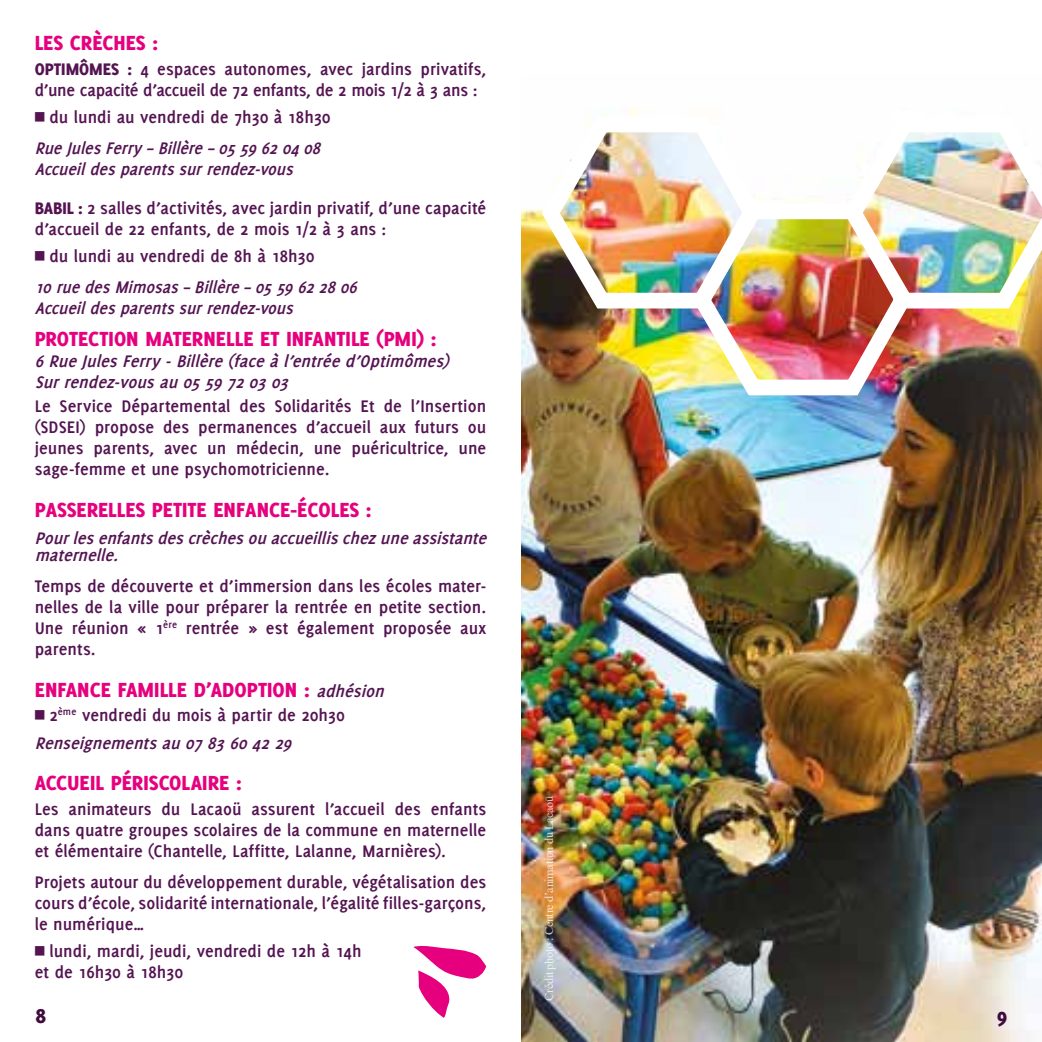
<style>
.page{position:relative;width:1042px;height:1042px;background:#fff}
.page>*{position:absolute;margin:0;border:0;box-sizing:border-box;transform-origin:0 0}
.t1{font:800 22.4px "Delicious";color:#e6007d}
.t2{font:800 22.4px "Delicious";color:#3f0b3e}
.t3{font:700 18.38px/21px "Delicious";letter-spacing:.005em;color:#541452}
.t4{font:italic 700 18.38px/21px "Delicious";color:#541452}
.t5{font:12.25px "Times New Roman";letter-spacing:-.03em;color:#fff}
.s1{font-weight:800}
.s2{font-family:"Commercial Pi BT";font-weight:400;font-style:normal}
.s3{font-style:normal}
.s4{font-style:italic}
.s5{font-family:"Commercial Pi BT";font-weight:400}
.s6{font-weight:700;font-style:italic;font-size:18.38px;color:#541452}
</style>
<div class="page">
<svg style="left:414px;top:946px;width:72px;height:72px"></svg>
<img style="left:521px;top:209px;width:521px;height:833px">
<img style="left:858px;top:132px;width:184px;height:184px">
<img style="left:532px;top:108px;width:197px;height:208px">
<img style="left:684px;top:190px;width:236px;height:213px">
<p class="t1" style="left:35px;top:30px;width:125px">LES CRÈCHES :</p>
<p class="t3" style="left:35px;top:58px;width:453px"><span class="s1">OPTIMÔMES :</span> 4 espaces autonomes, avec jardins privatifs, d’une capacité d’accueil de 72 enfants, de 2 mois 1/2 à 3 ans :</p>
<p class="t4" style="left:35px;top:102px;width:297px;line-height:31px"><span class="s2">4</span> <span class="s3">du lundi au vendredi de 7h30 à 18h30<br></span>RueJulesFerry–Billère–0559620408</p>
<p class="t3" style="left:35px;top:150px;width:453px;line-height:38.5px"><span class="s4">Accueildesparentssurrendez-vous<br></span><span class="s1">BABIL :</span> 2 salles d’activités, avec jardin privatif, d’une capacité</p>
<p class="t3" style="left:35px;top:215px;width:353px;line-height:27.5px">d’accueil de 22 enfants, de 2 mois 1/2 à 3 ans :<br><span class="s5">4</span> du lundi au vendredi de 8h à 18h30</p>
<p class="t4" style="left:35px;top:276px;width:328px">10ruedesMimosas–Billère–0559622806<br>Accueildesparentssurrendez-vous</p>
<p class="t1" style="left:35px;top:325px;width:403px">PROTECTION MATERNELLE ET INFANTILE (PMI) :</p>
<p class="t4" style="left:35px;top:350px;width:421px">6RueJulesFerry-Billère(faceàl’entréed’Optimômes)<br>Surrendez-vousau0559720303</p>
<p class="t3" style="left:35px;top:395px;width:453px;text-align:justify">Le Service Départemental des Solidarités Et de l’Insertion (SDSEI) propose des permanences d’accueil aux futurs ou jeunes parents, avec un médecin, une puéricultrice, une sage-femme et une psychomotricienne.</p>
<p class="t1" style="left:35px;top:496px;width:338px">PASSERELLES PETITE ENFANCE-ÉCOLES :</p>
<p class="t4" style="left:35px;top:529px;width:458px;line-height:17.5px">Pourlesenfantsdescrèchesouaccueillischezuneassistante maternelle.</p>
<p class="t3" style="left:35px;top:576px;width:453px;text-align:justify">Temps de découverte et d’immersion dans les écoles mater&shy;nelles de la ville pour préparer la rentrée en petite section.<br>Une réunion « 1<sup>ère</sup> rentrée » est également proposée aux parents.</p>
<p class="t1" style="left:35px;top:676px;width:356px">ENFANCE FAMILLE D’ADOPTION : <span class="s6">adhésion</span></p>
<p class="t3" style="left:35px;top:701px;width:311px;line-height:27.5px"><span class="s5">4</span> 2<sup>ème</sup> vendredi du mois à partir de 20h30<br><span class="s4">Renseignementsau0783604229</span></p>
<p class="t1" style="left:35px;top:770px;width:209px">ACCUEIL PÉRISCOLAIRE :</p>
<p class="t3" style="left:35px;top:798px;width:453px;text-align:justify">Les animateurs du Lacaoü assurent l’accueil des enfants dans quatre groupes scolaires de la commune en maternelle et élémentaire (Chantelle, Laffitte, Lalanne, Marnières).</p>
<p class="t3" style="left:35px;top:871px;width:453px;text-align:justify">Projets autour du développement durable, végétalisation des cours d’école, solidarité internationale, l’égalité filles-garçons, le numérique…</p>
<p class="t3" style="left:35px;top:940px;width:328px;line-height:20.5px"><span class="s5">4</span> lundi, mardi, jeudi, vendredi de 12h à 14h et de 16h30 à 18h30</p>
<p class="t5" style="left:540px;top:1001px;width:207px;rotate:-90deg">Crédit photo : Centre d’animation du Lacaoü</p>
<p class="t2" style="left:36px;top:1003px;width:12px">8</p>
<p class="t2" style="left:997px;top:1003px;width:12px">9</p>
</div>
